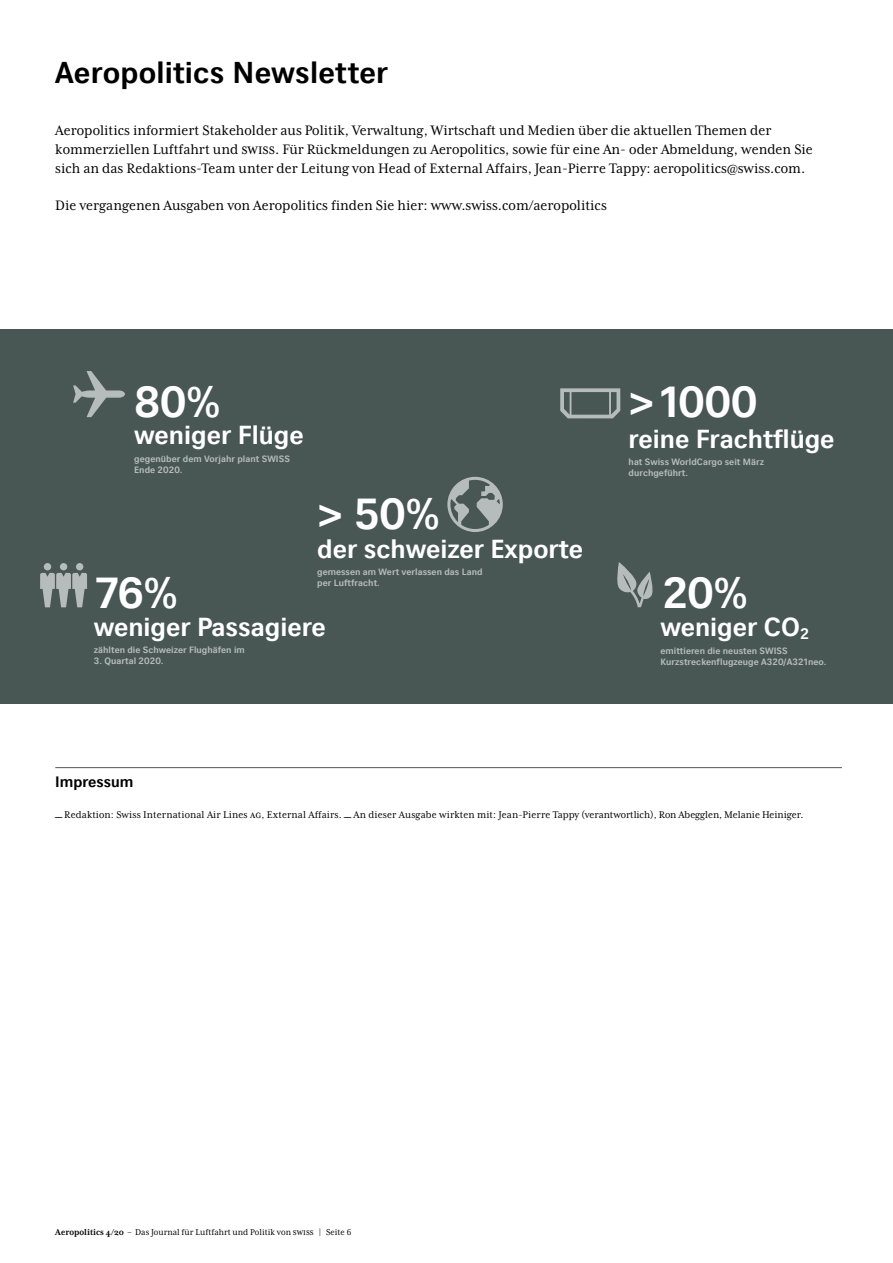
<style>
.page{position:relative;width:893px;height:1263px;background:#fff}
.page>*{position:absolute;margin:0;border:0;box-sizing:border-box;transform-origin:0 0}
.Facts_and_Figures_Nu{font:700 43.2px "CH Sans";letter-spacing:-.01em;color:#fff}
.Headline_gross{font:700 30px "CH Sans";letter-spacing:.005em;color:#000}
.Einf__Abs{font:700 25.95px "CH Sans";color:#fff}
.Lauftext__Master{font:15.75px/18.8px "Mrs Eaves XL Serif Nar OT";color:#000}
.Grafik-_und_Tabellen{font:700 15px "CH Sans";color:#000}
.t1{font:11.25px "Mrs Eaves XL Serif Nar OT";letter-spacing:.01em;color:#000}
.Lauftext__Master-2{font:9.75px "Mrs Eaves XL Serif Nar OT";color:#000}
.Facts_and_Figures_Te{font:700 9.15px/11.1px "CH Sans";letter-spacing:.005em;color:#b6bcbb}
.s1{font-weight:700;font-size:16.8px}
.s2{font-weight:700}
</style>
<div class="page">
<hr style="left:55px;top:767px;width:787px;height:1px;background:#575756">
<div style="left:0;top:330px;width:893px;height:374px;background:#485754"></div>
<svg style="left:560px;top:388px;width:60px;height:30px"></svg>
<svg style="left:617px;top:562px;width:36px;height:45px"></svg>
<svg style="left:73px;top:371px;width:52px;height:46px"></svg>
<div style="left:76px;top:563px;width:7px;height:7px;background:#b6bcbb;border-radius:50%"></div>
<div style="left:44px;top:563px;width:7px;height:7px;background:#b6bcbb;border-radius:50%"></div>
<div style="left:60px;top:563px;width:7px;height:7px;background:#b6bcbb;border-radius:50%"></div>
<svg style="left:40px;top:573px;width:47px;height:34px"></svg>
<svg style="left:447px;top:477px;width:56px;height:55px"></svg>
<p class="Headline_gross" style="left:55px;top:54px;width:334px">Aeropolitics Newsletter</p>
<p class="Lauftext__Master" style="left:55px;top:121px;width:759px">Aeropolitics informiert Stakeholder aus Politik, Verwaltung, Wirtschaft und Medien über die aktuellen Themen der kommerziellen Luftfahrt und SWISS. Für Rückmeldungen zu Aeropolitics, sowie für eine An- oder Abmeldung, wenden Sie sich an das Redaktions-Team unter der Leitung von Head of External Affairs, Jean-Pierre Tappy: aeropolitics@swiss.com.</p>
<p class="Lauftext__Master" style="left:55px;top:196px;width:553px">Die vergangenen Ausgaben von Aeropolitics finden Sie hier: www.swiss.com/aeropolitics</p>
<p class="Facts_and_Figures_Nu" style="left:134px;top:375px;width:88px">80%</p>
<p class="Einf__Abs" style="left:134px;top:419px;width:171px">weniger Flüge</p>
<p class="Facts_and_Figures_Te" style="left:134px;top:453px;width:157px">gegenüber dem Vorjahr plant SWISS<br>Ende 2020.</p>
<p class="Facts_and_Figures_Nu" style="left:317px;top:486px;width:125px">&gt; 50%</p>
<p class="Einf__Abs" style="left:317px;top:532px;width:267px">der schweizer Exporte</p>
<p class="Facts_and_Figures_Te" style="left:317px;top:566px;width:167px">gemessen am Wert verlassen das Land per Luftfracht.</p>
<p class="Facts_and_Figures_Nu" style="left:96px;top:566px;width:84px">76%</p>
<p class="Facts_and_Figures_Te" style="left:94px;top:644px;width:152px">zählten die Schweizer Flughäfen im</p>
<p class="Facts_and_Figures_Te" style="left:94px;top:655px;width:71px">3. Quartal 2020.</p>
<p class="Einf__Abs" style="left:94px;top:611px;width:234px">weniger Passagiere</p>
<p class="Facts_and_Figures_Nu" style="left:629px;top:374px;width:130px">&gt;1000</p>
<p class="Einf__Abs" style="left:629px;top:422px;width:207px">reine Frachtflüge</p>
<p class="Facts_and_Figures_Te" style="left:629px;top:456px;width:137px">hat Swiss WorldCargo seit März durchgeführt.</p>
<p class="Facts_and_Figures_Nu" style="left:662px;top:566px;width:87px">20%</p>
<p class="Einf__Abs" style="left:660px;top:611px;width:150px">weniger CO<sub>2</sub></p>
<p class="Facts_and_Figures_Te" style="left:660px;top:645px;width:168px">emittieren die neusten SWISS<br>Kurzstreckenflugzeuge A320/A321neo.</p>
<p class="Grafik-_und_Tabellen" style="left:55px;top:772px;width:80px">Impressum</p>
<p class="t1" style="left:55px;top:809px;width:750px"><span class="s1">__</span> Redaktion: Swiss International Air Lines ag, External Affairs. <span class="s1">__</span> An dieser Ausgabe wirkten mit: Jean-Pierre Tappy (verantwortlich), Ron Abegglen, Melanie Heiniger.</p>
<p class="Lauftext__Master-2" style="left:55px;top:1227px;width:298px"><span class="s2">Aeropolitics 4/20</span> – Das Journal für Luftfahrt und Politik von SWISS | Seite 6</p>
</div>
